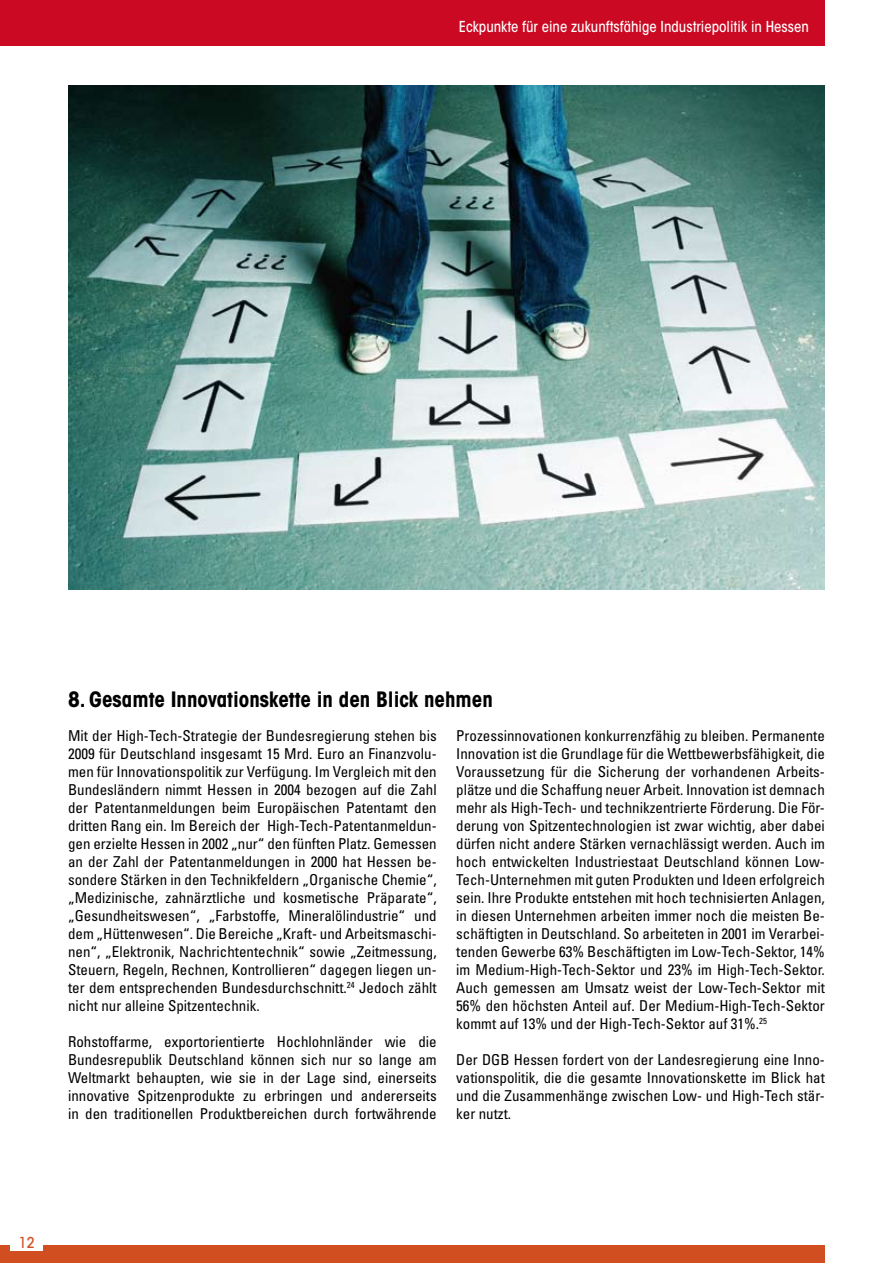
<style>
.page{position:relative;width:893px;height:1263px;background:#fff}
.page>*{position:absolute;margin:0;border:0;box-sizing:border-box;transform-origin:0 0}
.t1{font:700 condensed 21px "ITC Avant Garde Std";color:#000}
.t2{font:condensed 15px/18px "Univers LT Std";color:#000;text-align:justify}
.t3{font:500 condensed 15px "ITC Avant Garde Std";color:#fff}
.t4{font:500 condensed 15px "ITC Avant Garde Std";color:#d14e20}
</style>
<div class="page">
<div style="left:0;top:0;width:825px;height:46px;background:#cb0922"></div>
<div style="left:0;top:1245px;width:825px;height:18px;background:#d14e20"></div>
<div style="left:11px;top:1241px;width:32px;height:9px;background:#fff"></div>
<img style="left:68px;top:85px;width:757px;height:504px">
<p class="t3" style="left:459px;top:18px;width:351px">Eckpunkte für eine zukunftsfähige Industriepolitik in Hessen</p>
<h1 class="t1" style="left:68px;top:685px;width:426px">8. Gesamte Innovationskette in den Blick nehmen</h1>
<p class="t2" style="left:68px;top:726px;width:370px">Mit der High-Tech-Strategie der Bundesregierung stehen bis 2009 für Deutschland insgesamt 15 Mrd. Euro an Finanzvolu&shy;men für Innovationspolitik zur Verfügung. Im Vergleich mit den Bundesländern nimmt Hessen in 2004 bezogen auf die Zahl der Patentanmeldungen beim Europäischen Patentamt den dritten Rang ein. Im Bereich der High-Tech-Patentanmeldun&shy;gen erzielte Hessen in 2002 „nur“ den fünften Platz. Gemessen an der Zahl der Patentanmeldungen in 2000 hat Hessen be&shy;sondere Stärken in den Technikfeldern „Organische Chemie“, „Medizinische, zahnärztliche und kosmetische Präparate“, „Gesundheitswesen“, „Farbstoffe, Mineralölindustrie“ und dem „Hüttenwesen“. Die Bereiche „Kraft- und Arbeitsmaschi&shy;nen“, „Elektronik, Nachrichtentechnik“ sowie „Zeitmessung, Steuern, Regeln, Rechnen, Kontrollieren“ dagegen liegen un&shy;ter dem entsprechenden Bundesdurchschnitt.<sup>24</sup> Jedoch zählt nicht nur alleine Spitzentechnik.</p>
<p class="t2" style="left:68px;top:1032px;width:370px">Rohstoffarme, exportorientierte Hochlohnländer wie die Bundesrepublik Deutschland können sich nur so lange am Weltmarkt behaupten, wie sie in der Lage sind, einerseits innovative Spitzenprodukte zu erbringen und andererseits in den traditionellen Produktbereichen durch fortwährende</p>
<p class="t2" style="left:456px;top:726px;width:370px">Prozessinnovationen konkurrenzfähig zu bleiben. Permanente Innovation ist die Grundlage für die Wettbewerbsfähigkeit, die Voraussetzung für die Sicherung der vorhandenen Arbeits&shy;plätze und die Schaffung neuer Arbeit. Innovation ist demnach mehr als High-Tech- und technikzentrierte Förderung. Die För&shy;derung von Spitzentechnologien ist zwar wichtig, aber dabei dürfen nicht andere Stärken vernachlässigt werden. Auch im hoch entwickelten Industriestaat Deutschland können Low-Tech-Unternehmen mit guten Produkten und Ideen erfolgreich sein. Ihre Produkte entstehen mit hoch technisierten Anlagen, in diesen Unternehmen arbeiten immer noch die meisten Be&shy;schäftigten in Deutschland. So arbeiteten in 2001 im Verarbei&shy;tenden Gewerbe 63% Beschäftigten im Low-Tech-Sektor, 14% im Medium-High-Tech-Sektor und 23% im High-Tech-Sektor.<br>Auch gemessen am Umsatz weist der Low-Tech-Sektor mit 56% den höchsten Anteil auf. Der Medium-High-Tech-Sektor kommt auf 13% und der High-Tech-Sektor auf 31%.<sup>25</sup></p>
<p class="t2" style="left:456px;top:1050px;width:370px">Der DGB Hessen fordert von der Landesregierung eine Inno&shy;vationspolitik, die die gesamte Innovationskette im Blick hat und die Zusammenhänge zwischen Low- und High-Tech stär&shy;ker nutzt.</p>
<p class="t4" style="left:19px;top:1233px;width:17px">12</p>
</div>
